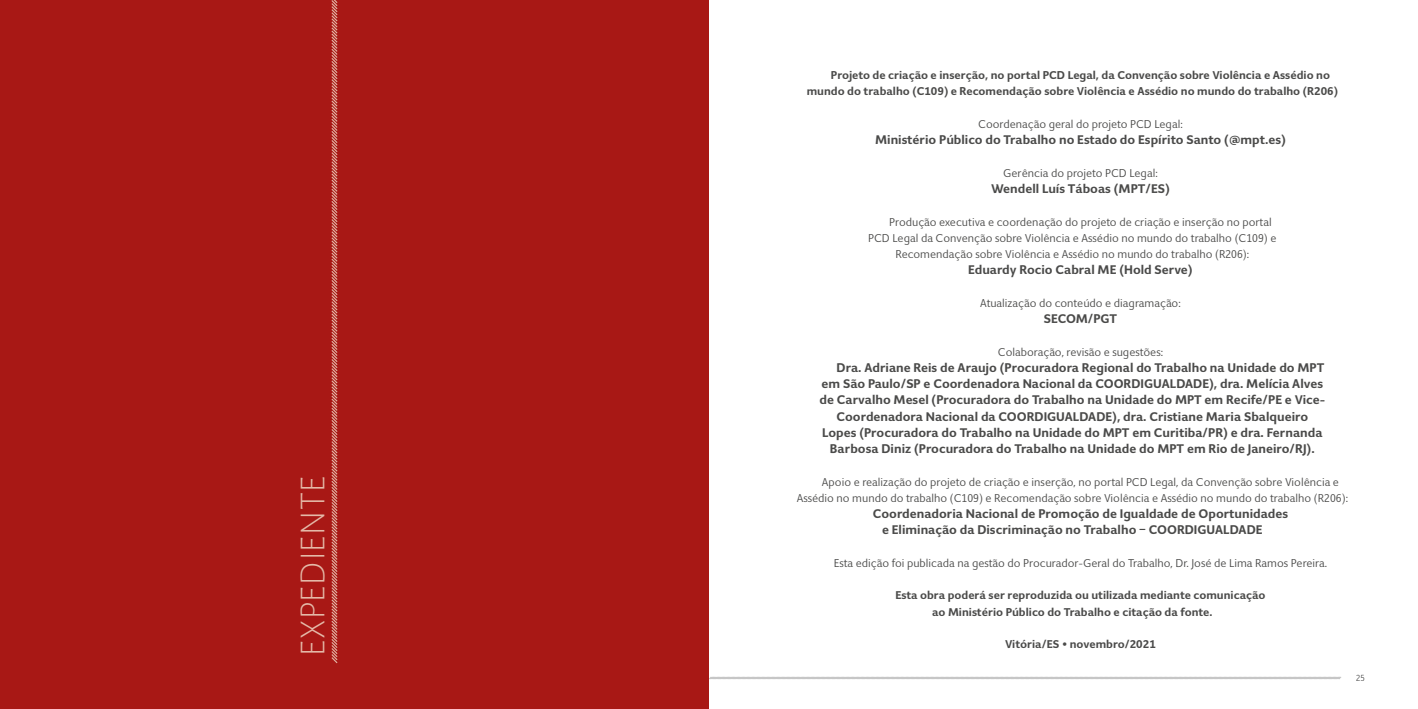
<style>
.page{position:relative;width:1418px;height:709px;background:#fff}
.page>*{position:absolute;margin:0;border:0;box-sizing:border-box;transform-origin:0 0}
.t1{font:300 33.75px "Giacomo";letter-spacing:.01em;color:#e4b9a8}
.t2{font:700 12.5px/16.2px "Giacomo";color:#4a4a49}
.t3{font:11.25px/16.2px "Giacomo";color:#4a4a49}
.t4{font:700 11.25px/16.2px "Giacomo";color:#4a4a49}
.t5{font:300 8.75px "Giacomo";color:#000}
</style>
<div class="page">
<svg style="left:709px;top:676px;width:632px;height:3px"></svg>
<div style="left:0;top:0;width:709px;height:709px;background:#a81815"></div>
<svg style="left:331px;top:0;width:7px;height:664px"></svg>
<h1 class="t1" style="left:294px;top:656px;width:182px;rotate:-90deg">EXPEDIENTE</h1>
<p class="t4" style="left:806px;top:67px;width:532px;text-indent:24px">Projeto de criação e inserção, no portal PCD Legal, da Convenção sobre Violência e Assédio no mundo do trabalho (C109) e Recomendação sobre Violência e Assédio no mundo do trabalho (R206)</p>
<p class="t3" style="left:978px;top:116px;width:206px">Coordenação geral do projeto PCD Legal:</p>
<p class="t2" style="left:875px;top:132px;width:412px">Ministério Público do Trabalho no Estado do Espírito Santo (@mpt.es)</p>
<p class="t3" style="left:1003px;top:165px;width:156px">Gerência do projeto PCD Legal:</p>
<p class="t2" style="left:991px;top:180px;width:180px">Wendell Luís Táboas (MPT/ES)</p>
<p class="t3" style="left:889px;top:214px;width:384px">Produção executiva e coordenação do projeto de criação e inserção no portal</p>
<p class="t3" style="left:868px;top:230px;width:410px">PCD Legal da Convenção sobre Violência e Assédio no mundo do trabalho (C109) e</p>
<p class="t3" style="left:895px;top:246px;width:355px">Recomendação sobre Violência e Assédio no mundo do trabalho (R206):</p>
<p class="t2" style="left:968px;top:262px;width:226px">Eduardy Rocio Cabral ME (Hold Serve)</p>
<p class="t3" style="left:980px;top:295px;width:202px">Atualização do conteúdo e diagramação:</p>
<p class="t2" style="left:1043px;top:310px;width:74px">SECOM/PGT</p>
<p class="t3" style="left:997px;top:344px;width:167px">Colaboração, revisão e sugestões:</p>
<p class="t2" style="left:836px;top:359px;width:489px">Dra. Adriane Reis de Araujo (Procuradora Regional do Trabalho na Unidade do MPT</p>
<p class="t2" style="left:821px;top:375px;width:503px">em São Paulo/SP e Coordenadora Nacional da COORDIGUALDADE), dra. Melícia Alves</p>
<p class="t2" style="left:819px;top:392px;width:507px">de Carvalho Mesel (Procuradora do Trabalho na Unidade do MPT em Recife/PE e Vice-</p>
<p class="t2" style="left:836px;top:408px;width:473px">Coordenadora Nacional da COORDIGUALDADE), dra. Cristiane Maria Sbalqueiro</p>
<p class="t2" style="left:822px;top:424px;width:502px">Lopes (Procuradora do Trabalho na Unidade do MPT em Curitiba/PR) e dra. Fernanda</p>
<p class="t2" style="left:830px;top:440px;width:486px">Barbosa Diniz (Procuradora do Trabalho na Unidade do MPT em Rio de Janeiro/RJ).</p>
<p class="t3" style="left:796px;top:474px;width:553px;text-indent:25px">Apoio e realização do projeto de criação e inserção, no portal PCD Legal, da Convenção sobre Violência e<br>Assédio no mundo do trabalho (C109) e Recomendação sobre Violência e Assédio no mundo do trabalho (R206):</p>
<p class="t2" style="left:882px;top:505px;width:407px;text-indent:-9px">Coordenadoria Nacional de Promoção de Igualdade de Oportunidades e Eliminação da Discriminação no Trabalho – COORDIGUALDADE</p>
<p class="t3" style="left:833px;top:555px;width:494px">Esta edição foi publicada na gestão do Procurador-Geral do Trabalho, Dr. José de Lima Ramos Pereira.</p>
<p class="t4" style="left:932px;top:587px;width:335px;text-indent:-37px">Esta obra poderá ser reproduzida ou utilizada mediante comunicação ao Ministério Público do Trabalho e citação da fonte.</p>
<p class="t4" style="left:1005px;top:636px;width:152px">Vitória/ES • novembro/2021</p>
<p class="t5" style="left:1356px;top:673px;width:10px">25</p>
</div>
